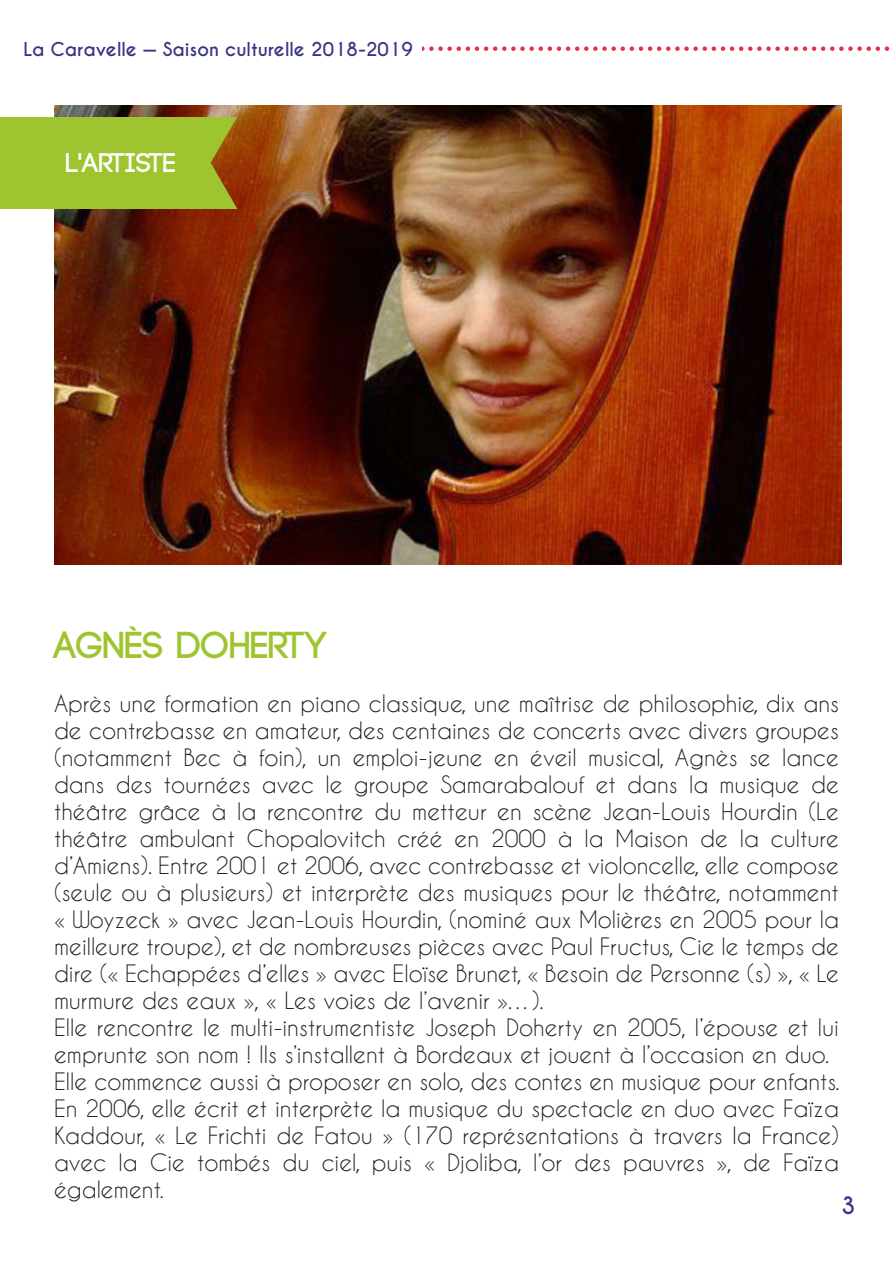
<style>
.page{position:relative;width:893px;height:1263px;background:#fff}
.page>*{position:absolute;margin:0;border:0;box-sizing:border-box;transform-origin:0 0}
.t1{font:700 37.5px "Code";color:#9ec530}
.t2{font:700 27px "Code";color:#fff}
.t3{font:22.5px/27px "Caviar Dreams";color:#231f20}
.t4{font:700 22.5px "Caviar Dreams";color:#373583}
.t5{font:700 18px "Caviar Dreams";color:#373583}
</style>
<div class="page">
<img style="left:54px;top:105px;width:787px;height:459px">
<svg style="left:422px;top:46px;width:468px;height:5px"></svg>
<div style="left:0;top:117px;width:242px;height:91px;background:#9ec530"></div>
<img style="left:211px;top:105px;width:43px;height:133px">
<p class="t5" style="left:24px;top:38px;width:391px">La Caravelle — Saison culturelle 2018-2019</p>
<p class="t2" style="left:66px;top:149px;width:111px">L'ARTISTE</p>
<h1 class="t1" style="left:54px;top:626px;width:275px">AGNÈS DOHERTY</h1>
<p class="t3" style="left:54px;top:689px;width:787px">Après une formation en piano classique, une maîtrise de philosophie, dix ans de contrebasse en amateur, des centaines de concerts avec divers groupes (notamment Bec à foin), un emploi-jeune en éveil musical, Agnès se lance dans des tournées avec le groupe Samarabalouf et dans la musique de théâtre grâce à la rencontre du metteur en scène Jean-Louis Hourdin (Le théâtre ambulant Chopalovitch créé en 2000 à la Maison de la culture d’Amiens). Entre 2001 et 2006, avec contrebasse et violoncelle, elle compose (seule ou à plusieurs) et interprète des musiques pour le théâtre, notamment « Woyzeck » avec Jean-Louis Hourdin, (nominé aux Molières en 2005 pour la meilleure troupe), et de nombreuses pièces avec Paul Fructus, Cie le temps de dire (« Echappées d’elles » avec Eloïse Brunet, « Besoin de Personne (s) », « Le murmure des eaux », « Les voies de l’avenir »…).<br>Elle rencontre le multi-instrumentiste Joseph Doherty en 2005, l’épouse et lui emprunte son nom ! Ils s’installent à Bordeaux et jouent à l’occasion en duo.<br>Elle commence aussi à proposer en solo, des contes en musique pour enfants.<br>En 2006, elle écrit et interprète la musique du spectacle en duo avec Faïza Kaddour, « Le Frichti de Fatou » (170 représentations à travers la France) avec la Cie tombés du ciel, puis « Djoliba, l’or des pauvres », de Faïza également.</p>
<p class="t4" style="left:841px;top:1192px;width:16px">3</p>
</div>
